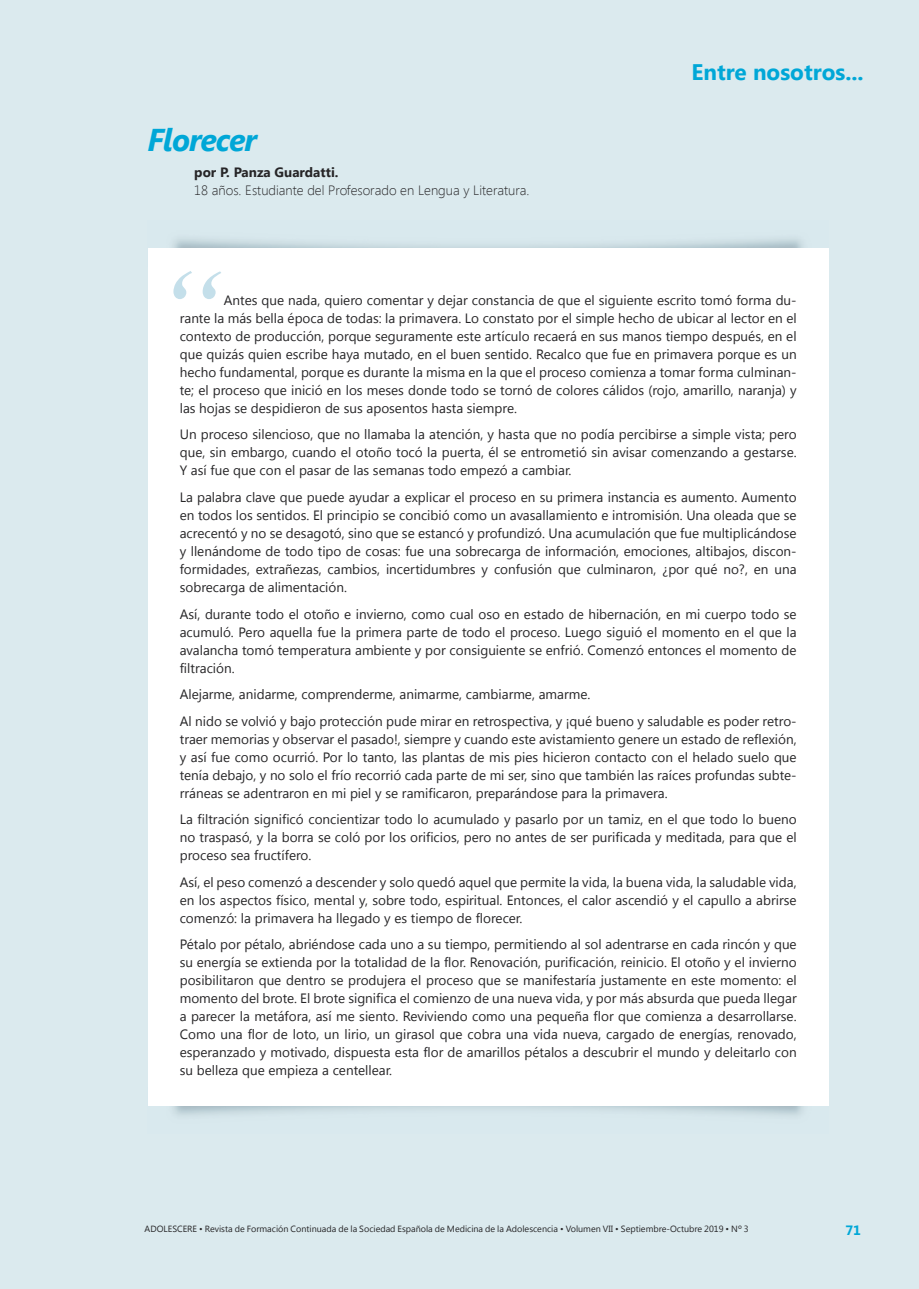
<style>
.page{position:relative;width:919px;height:1289px;background:#fff}
.page>*{position:absolute;margin:0;border:0;box-sizing:border-box;transform-origin:0 0}
.Título{font:italic 700 31.5px "Segoe UI";letter-spacing:-.03em;color:#00a7d7}
.t1{font:700 22.5px "Segoe UI";color:#00a7d7}
.t2{font:13.5px/18px "Segoe UI";color:#262527;text-align:justify}
.Autor{font:300 13.5px "Segoe UI";color:#262527}
.Autor-2{font:700 13.5px "Segoe UI";color:#262527}
.t3{font:700 13.5px "Segoe UI";color:#00a7d7}
.t4{font:9px "Segoe UI";color:#262527}
</style>
<div class="page">
<div style="left:0;top:0;width:918px;height:1288px;background:#dbeaee"></div>
<img style="left:148px;top:1105px;width:680px;height:11px">
<div style="left:148px;top:248px;width:680px;height:857px;background:#fff"></div>
<svg style="left:173px;top:271px;width:48px;height:28px"></svg>
<p class="Título" style="left:147px;top:117px;width:111px">Florecer</p>
<p class="Autor-2" style="left:194px;top:163px;width:146px">por P. Panza Guardatti.</p>
<p class="Autor" style="left:194px;top:181px;width:337px">18 años. Estudiante del Profesorado en Lengua y Literatura.</p>
<h2 class="t1" style="left:691px;top:56px;width:174px">Entre nosotros...</h2>
<p class="t2" style="left:180px;top:290px;width:618px;text-indent:44px">Antes que nada, quiero comentar y dejar constancia de que el siguiente escrito tomó forma du&shy;rante la más bella época de todas: la primavera. Lo constato por el simple hecho de ubicar al lector en el contexto de producción, porque seguramente este artículo recaerá en sus manos tiempo después, en el que quizás quien escribe haya mutado, en el buen sentido. Recalco que fue en primavera porque es un hecho fundamental, porque es durante la misma en la que el proceso comienza a tomar forma culminan&shy;te; el proceso que inició en los meses donde todo se tornó de colores cálidos (rojo, amarillo, naranja) y las hojas se despidieron de sus aposentos hasta siempre.</p>
<p class="t2" style="left:180px;top:425px;width:618px">Un proceso silencioso, que no llamaba la atención, y hasta que no podía percibirse a simple vista; pero que, sin embargo, cuando el otoño tocó la puerta, él se entrometió sin avisar comenzando a gestarse.<br>Y así fue que con el pasar de las semanas todo empezó a cambiar.</p>
<p class="t2" style="left:180px;top:487px;width:618px">La palabra clave que puede ayudar a explicar el proceso en su primera instancia es aumento. Aumento en todos los sentidos. El principio se concibió como un avasallamiento e intromisión. Una oleada que se acrecentó y no se desagotó, sino que se estancó y profundizó. Una acumulación que fue multiplicándose y llenándome de todo tipo de cosas: fue una sobrecarga de información, emociones, altibajos, discon&shy;formidades, extrañezas, cambios, incertidumbres y confusión que culminaron, ¿por qué no?, en una sobrecarga de alimentación.</p>
<p class="t2" style="left:180px;top:604px;width:618px">Así, durante todo el otoño e invierno, como cual oso en estado de hibernación, en mi cuerpo todo se acumuló. Pero aquella fue la primera parte de todo el proceso. Luego siguió el momento en el que la avalancha tomó temperatura ambiente y por consiguiente se enfrió. Comenzó entonces el momento de filtración.</p>
<p class="t2" style="left:180px;top:684px;width:412px">Alejarme, anidarme, comprenderme, animarme, cambiarme, amarme.</p>
<p class="t2" style="left:180px;top:711px;width:618px">Al nido se volvió y bajo protección pude mirar en retrospectiva, y ¡qué bueno y saludable es poder retro&shy;traer memorias y observar el pasado!, siempre y cuando este avistamiento genere un estado de reflexión, y así fue como ocurrió. Por lo tanto, las plantas de mis pies hicieron contacto con el helado suelo que tenía debajo, y no solo el frío recorrió cada parte de mi ser, sino que también las raíces profundas subte&shy;rráneas se adentraron en mi piel y se ramificaron, preparándose para la primavera.</p>
<p class="t2" style="left:180px;top:809px;width:618px">La filtración significó concientizar todo lo acumulado y pasarlo por un tamiz, en el que todo lo bueno no traspasó, y la borra se coló por los orificios, pero no antes de ser purificada y meditada, para que el proceso sea fructífero.</p>
<p class="t2" style="left:180px;top:872px;width:618px">Así, el peso comenzó a descender y solo quedó aquel que permite la vida, la buena vida, la saludable vida, en los aspectos físico, mental y, sobre todo, espiritual. Entonces, el calor ascendió y el capullo a abrirse comenzó: la primavera ha llegado y es tiempo de florecer.</p>
<p class="t2" style="left:180px;top:934px;width:618px">Pétalo por pétalo, abriéndose cada uno a su tiempo, permitiendo al sol adentrarse en cada rincón y que su energía se extienda por la totalidad de la flor. Renovación, purificación, reinicio. El otoño y el invierno posibilitaron que dentro se produjera el proceso que se manifestaría justamente en este momento: el momento del brote. El brote significa el comienzo de una nueva vida, y por más absurda que pueda llegar a parecer la metáfora, así me siento. Reviviendo como una pequeña flor que comienza a desarrollarse.<br>Como una flor de loto, un lirio, un girasol que cobra una vida nueva, cargado de energías, renovado, esperanzado y motivado, dispuesta esta flor de amarillos pétalos a descubrir el mundo y deleitarlo con su belleza que empieza a centellear.</p>
<p class="t4" style="left:145px;top:1222px;width:605px">ADOLESCERE • Revista de Formación Continuada de la Sociedad Española de Medicina de la Adolescencia • Volumen VII • Septiembre-Octubre 2019 • Nº 3</p>
<p class="t3" style="left:845px;top:1220px;width:17px">71</p>
</div>
